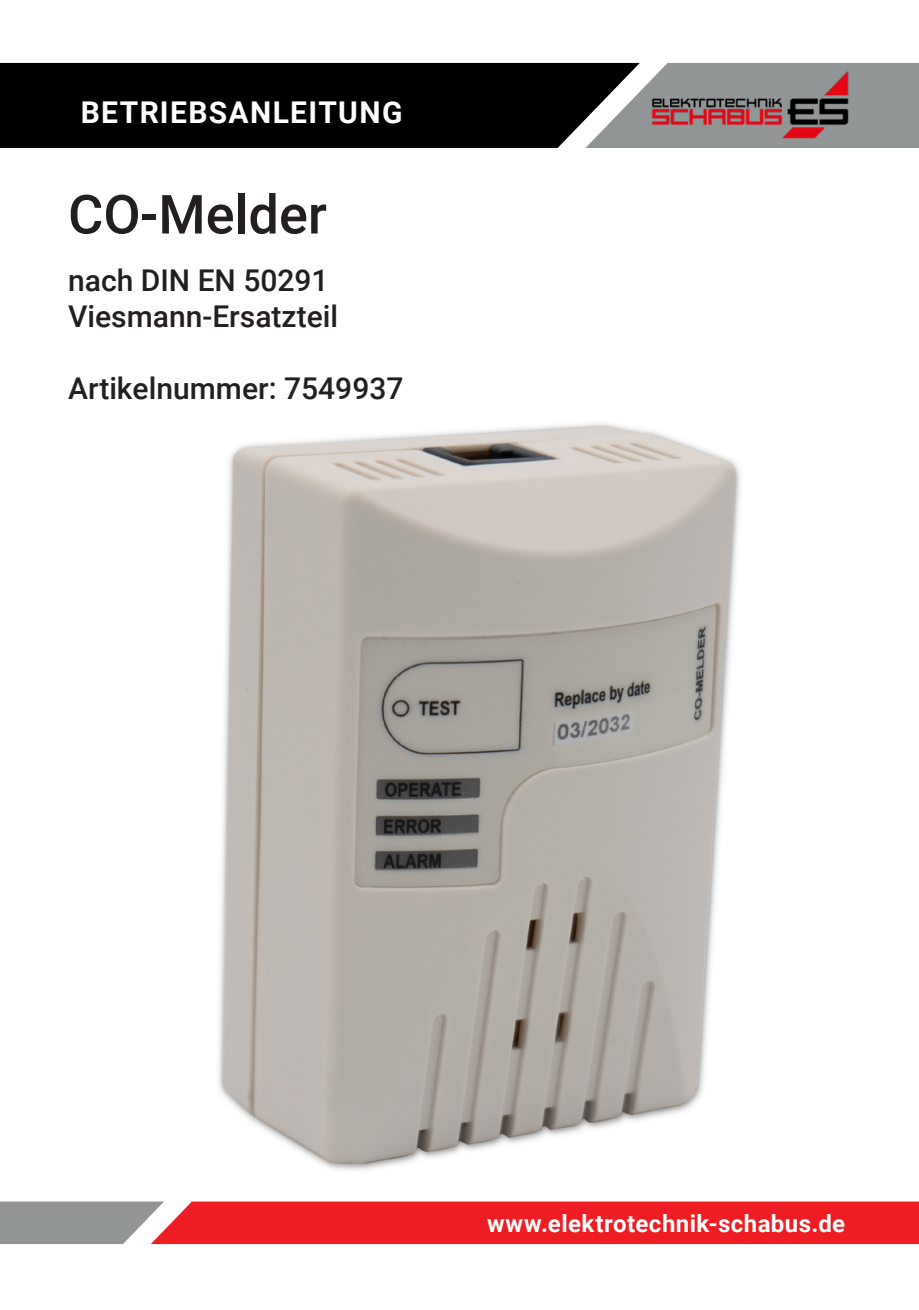
<style>
.page{position:relative;width:919px;height:1310px;background:#fff}
.page>*{position:absolute;margin:0;border:0;box-sizing:border-box;transform-origin:0 0}
.t1{font:500 54px "Roboto";color:#231f20}
.t2{font:500 30px "Roboto";color:#231f20}
.t3{font:700 30px "Roboto";letter-spacing:.045em;color:#fff}
.t4{font:700 24px "Roboto";letter-spacing:.02em;color:#fff}
</style>
<div class="page">
<svg style="left:0;top:1201px;width:918px;height:43px;background:#e0393e"></svg>
<div style="left:639px;top:63px;width:279px;height:85px;background:#929595"></div>
<div style="left:0;top:63px;width:639px;height:85px;background:#000"></div>
<img style="left:644px;top:68px;width:210px;height:76px">
<img style="left:218px;top:423px;width:523px;height:748px">
<p class="t3" style="left:81px;top:91px;width:323px">BETRIEBSANLEITUNG</p>
<p class="t1" style="left:68px;top:176px;width:260px">CO-Melder</p>
<p class="t2" style="left:68px;top:259px;width:262px">nach DIN EN 50291</p>
<p class="t2" style="left:68px;top:295px;width:271px">Viesmann-Ersatzteil</p>
<p class="t2" style="left:68px;top:367px;width:337px">Artikelnummer: 7549937</p>
<p class="t4" style="left:487px;top:1206px;width:359px">www.elektrotechnik-schabus.de</p>
</div>
